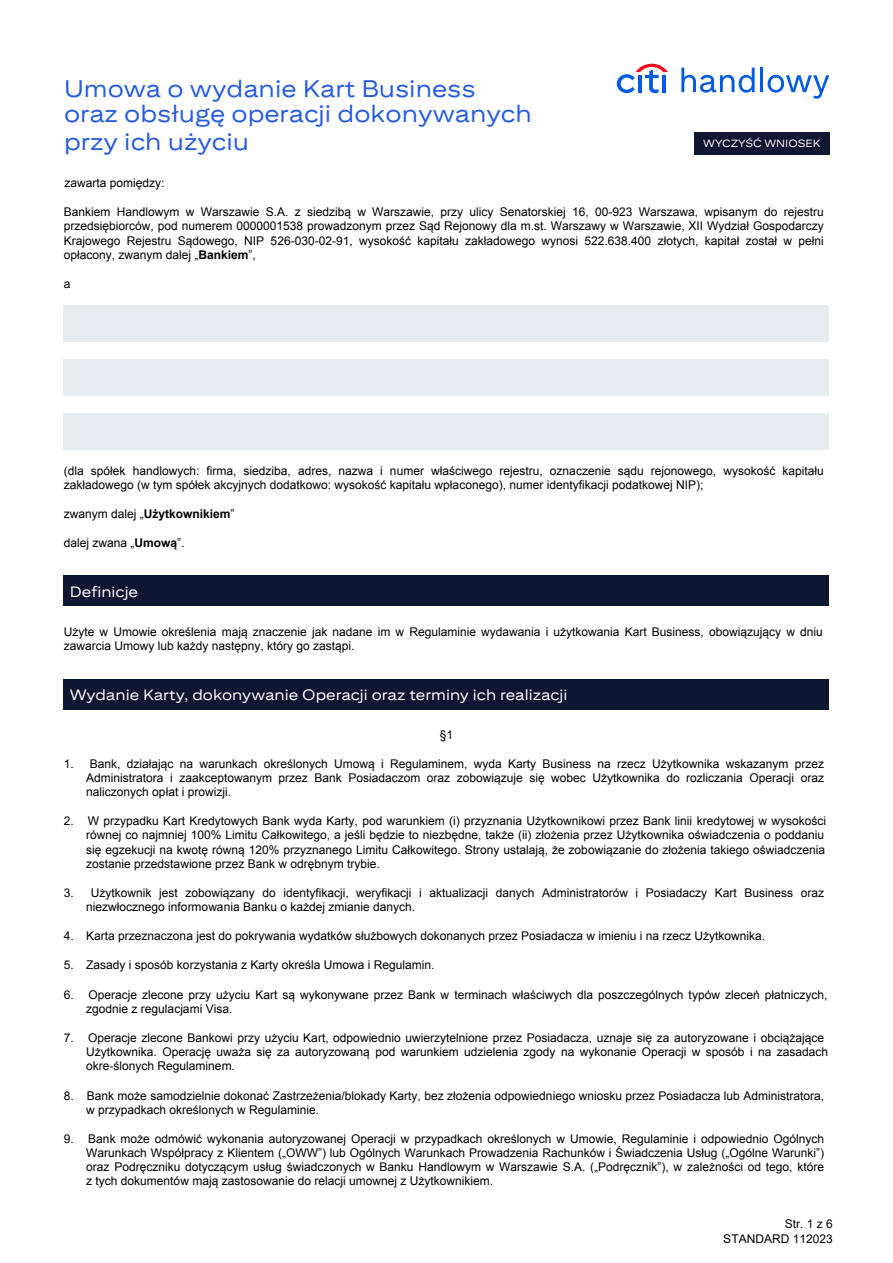
<style>
.page{position:relative;width:893px;height:1263px;background:#fff}
.page>*{position:absolute;margin:0;border:0;box-sizing:border-box;transform-origin:0 0}
.t1{font:24px/24.6px "Citi Sans Display";color:#255be3}
.t2{font:15px "Citi Sans Display";color:#fff}
.t3{font:12px/14.1px "Arial";color:#000}
.t4{font:10.5px "Citi Sans Display";color:#fff}
.s1{font-weight:700}
</style>
<div class="page">
<svg style="left:617px;top:64px;width:51px;height:29px"></svg>
<svg style="left:681px;top:68px;width:74px;height:25px"></svg>
<hr style="left:760px;top:68px;width:3px;height:24px;background:#005ae6">
<svg style="left:768px;top:75px;width:61px;height:24px"></svg>
<div style="left:64px;top:305px;width:765px;height:37px;background:#e6ebed"></div>
<div style="left:64px;top:359px;width:765px;height:37px;background:#e6ebed"></div>
<div style="left:64px;top:413px;width:765px;height:37px;background:#e6ebed"></div>
<div style="left:64px;top:576px;width:765px;height:30px;background:#0f1632"></div>
<div style="left:64px;top:679px;width:765px;height:30px;background:#0f1632"></div>
<div style="left:694px;top:132px;width:135px;height:22px;background:#0f1632"></div>
<h1 class="t1" style="left:64px;top:76px;width:469px">Umowa o wydanie Kart Business oraz obsługę operacji dokonywanych</h1>
<h1 class="t1" style="left:64px;top:129px;width:186px">przy ich użyciu</h1>
<p class="t3" style="left:64px;top:176px;width:102px">zawarta pomiędzy:</p>
<p class="t4" style="left:703px;top:137px;width:119px">WYCZYŚĆ WNIOSEK</p>
<p class="t3" style="left:64px;top:205px;width:761px;text-align:justify">Bankiem Handlowym w Warszawie S.A. z siedzibą w Warszawie, przy ulicy Senatorskiej 16, 00-923 Warszawa, wpisanym do rejestru przedsiębiorców, pod numerem 0000001538 prowadzonym przez Sąd Rejonowy dla m.st. Warszawy w Warszawie, XII Wydział Gospodarczy Krajowego Rejestru Sądowego, NIP 526-030-02-91, wysokość kapitału zakładowego wynosi 522.638.400 złotych, kapitał został w pełni opłacony, zwanym dalej „<span class="s1">Bankiem</span>”,</p>
<p class="t3" style="left:64px;top:277px;width:8px">a</p>
<p class="t3" style="left:64px;top:463px;width:761px">(dla spółek handlowych: firma, siedziba, adres, nazwa i numer właściwego rejestru, oznaczenie sądu rejonowego, wysokość kapitału zakładowego (w tym spółek akcyjnych dodatkowo: wysokość kapitału wpłaconego), numer identyfikacji podatkowej NIP);</p>
<p class="t3" style="left:64px;top:507px;width:172px">zwanym dalej „<span class="s1">Użytkownikiem</span>”</p>
<p class="t3" style="left:64px;top:536px;width:122px">dalej zwana „<span class="s1">Umową</span>”.</p>
<p class="t2" style="left:70px;top:583px;width:70px">Definicje</p>
<p class="t3" style="left:64px;top:624px;width:760px">Użyte w Umowie określenia mają znaczenie jak nadane im w Regulaminie wydawania i użytkowania Kart Business, obowiązujący w dniu zawarcia Umowy lub każdy następny, który go zastąpi.</p>
<p class="t2" style="left:70px;top:686px;width:499px">Wydanie Karty, dokonywanie Operacji oraz terminy ich realizacji</p>
<p class="t3" style="left:440px;top:727px;width:15px">§1</p>
<p class="t3" style="left:86px;top:756px;width:739px;text-align:justify;text-indent:-22px">1. Bank, działając na warunkach określonych Umową i Regulaminem, wyda Karty Business na rzecz Użytkownika wskazanym przez Administratora i zaakceptowanym przez Bank Posiadaczom oraz zobowiązuje się wobec Użytkownika do rozliczania Operacji oraz naliczonych opłat i prowizji.</p>
<p class="t3" style="left:86px;top:814px;width:741px;text-indent:-22px">2. W przypadku Kart Kredytowych Bank wyda Karty, pod warunkiem (i) przyznania Użytkownikowi przez Bank linii kredytowej w wysokości równej co najmniej 100% Limitu Całkowitego, a jeśli będzie to niezbędne, także (ii) złożenia przez Użytkownika oświadczenia o poddaniu się egzekucji na kwotę równą 120% przyznanego Limitu Całkowitego. Strony ustalają, że zobowiązanie do złożenia takiego oświadczenia zostanie przedstawione przez Bank w odrębnym trybie.</p>
<p class="t3" style="left:86px;top:885px;width:739px;text-indent:-22px">3. Użytkownik jest zobowiązany do identyfikacji, weryfikacji i aktualizacji danych Administratorów i Posiadaczy Kart Business oraz niezwłocznego informowania Banku o każdej zmianie danych.</p>
<p class="t3" style="left:64px;top:929px;width:703px">4. Karta przeznaczona jest do pokrywania wydatków służbowych dokonanych przez Posiadacza w imieniu i na rzecz Użytkownika.</p>
<p class="t3" style="left:64px;top:958px;width:372px">5. Zasady i sposób korzystania z Karty określa Umowa i Regulamin.</p>
<p class="t3" style="left:86px;top:987px;width:743px;text-indent:-22px">6. Operacje zlecone przy użyciu Kart są wykonywane przez Bank w terminach właściwych dla poszczególnych typów zleceń płatniczych, zgodnie z regulacjami Visa.</p>
<p class="t3" style="left:86px;top:1031px;width:743px;text-indent:-22px">7. Operacje zlecone Bankowi przy użyciu Kart, odpowiednio uwierzytelnione przez Posiadacza, uznaje się za autoryzowane i obciążające<br>Użytkownika. Operację uważa się za autoryzowaną pod warunkiem udzielenia zgody na wykonanie Operacji w sposób i na zasadach okre-ślonych Regulaminem.</p>
<p class="t3" style="left:86px;top:1088px;width:739px;text-indent:-22px">8. Bank może samodzielnie dokonać Zastrzeżenia/blokady Karty, bez złożenia odpowiedniego wniosku przez Posiadacza lub Administratora, w przypadkach określonych w Regulaminie.</p>
<p class="t3" style="left:86px;top:1131px;width:739px;text-align:justify;text-indent:-22px">9. Bank może odmówić wykonania autoryzowanej Operacji w przypadkach określonych w Umowie, Regulaminie i odpowiednio Ogólnych Warunkach Współpracy z Klientem („OWW”) lub Ogólnych Warunkach Prowadzenia Rachunków i Świadczenia Usług („Ogólne Warunki”) oraz Podręczniku dotyczącym usług świadczonych w Banku Handlowym w Warszawie S.A. („Podręcznik”), w zależności od tego, które z tych dokumentów mają zastosowanie do relacji umownej z Użytkownikiem.</p>
<p class="t3" style="left:723px;top:1217px;width:111px;text-align:right">Str. 1 z 6<br>STANDARD 112023</p>
</div>
